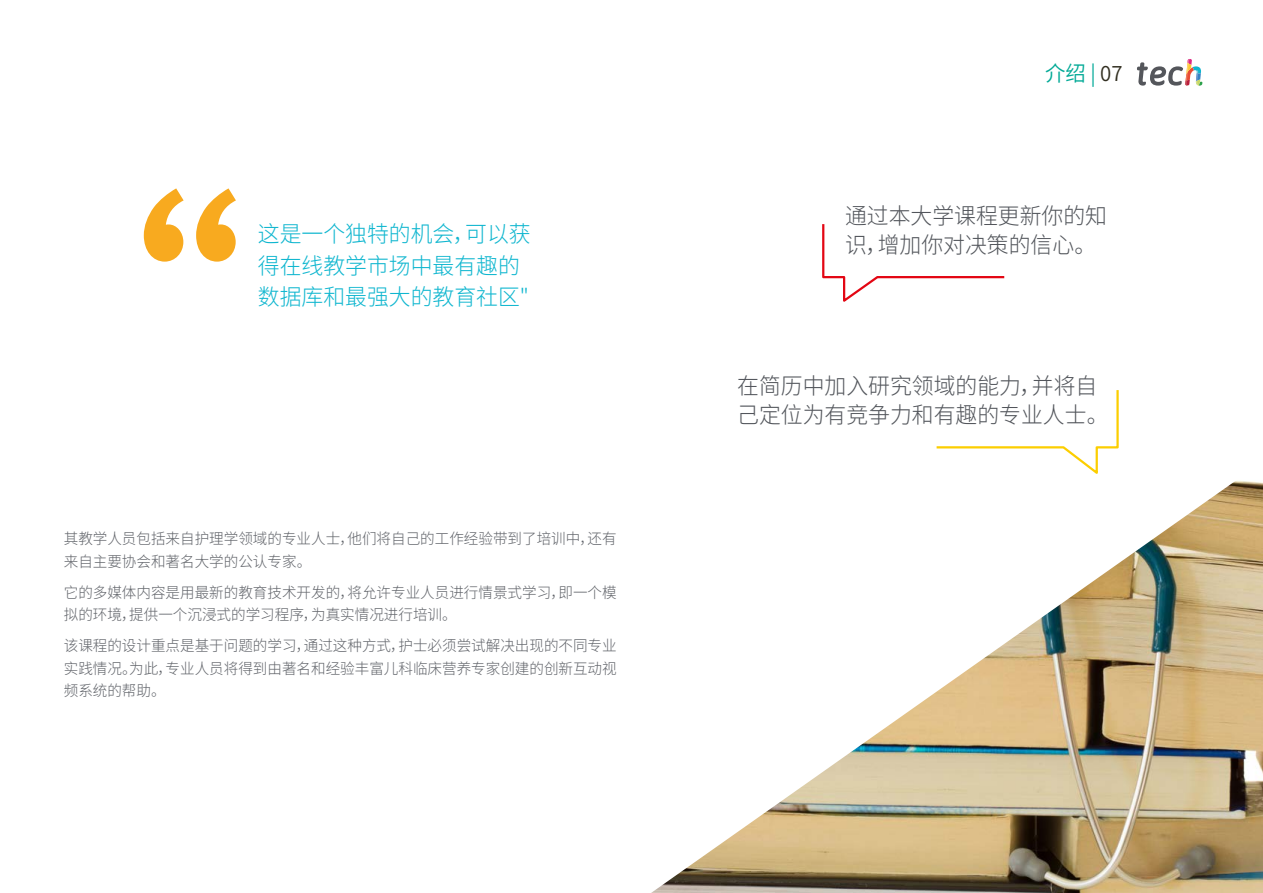
<style>
.page{position:relative;width:1263px;height:893px;background:#fff}
.page>*{position:absolute;margin:0;border:0;box-sizing:border-box;transform-origin:0 0}
.t1{font:300 22.5px/28.5px "Source Han Sans CN";color:#52555b}
.t2{font:300 22.5px/31.5px "Source Han Sans CN";color:#0fb6cf}
.t3{font:21px "Source Han Sans CN";color:#00a996}
.t4{font:300 15px/22.5px "Source Han Sans CN";color:#61646a}
.s1{color:#00a997}
.s2{color:#312e20}
</style>
<div class="page">
<img style="left:651px;top:481px;width:612px;height:412px">
<svg style="left:144px;top:188px;width:92px;height:74px"></svg>
<svg style="left:936px;top:390px;width:183px;height:84px"></svg>
<svg style="left:822px;top:224px;width:183px;height:78px"></svg>
<svg style="left:1137px;top:59px;width:65px;height:27px"></svg>
<h1 class="t2" style="left:258px;top:219px;width:274px">这是一个独特的机会，可以获得在线教学市场中最有趣的数据库和最强大的教育社区"</h1>
<p class="t4" style="left:64px;top:528px;width:554px">其教学人员包括来自护理学领域的专业人士，他们将自己的工作经验带到了培训中，还有来自主要协会和著名大学的公认专家。</p>
<p class="t4" style="left:64px;top:581px;width:554px">它的多媒体内容是用最新的教育技术开发的，将允许专业人员进行情景式学习，即一个模拟的环境，提供一个沉浸式的学习程序，为真实情况进行培训。</p>
<p class="t4" style="left:64px;top:635px;width:554px;text-align:justify">该课程的设计重点是基于问题的学习，通过这种方式，护士必须尝试解决出现的不同专业实践情况。为此，专业人员将得到由著名和经验丰富儿科临床营养专家创建的创新互动视频系统的帮助。</p>
<h2 class="t3" style="left:1045px;top:61px;width:79px">介绍 <span class="s1">|</span> <span class="s2">07</span></h2>
<h1 class="t1" style="left:845px;top:202px;width:263px">通过本大学课程更新你的知识，增加你对决策的信心。</h1>
<h1 class="t1" style="left:737px;top:372px;width:373px">在简历中加入研究领域的能力，并将自己定位为有竞争力和有趣的专业人士。</h1>
</div>
